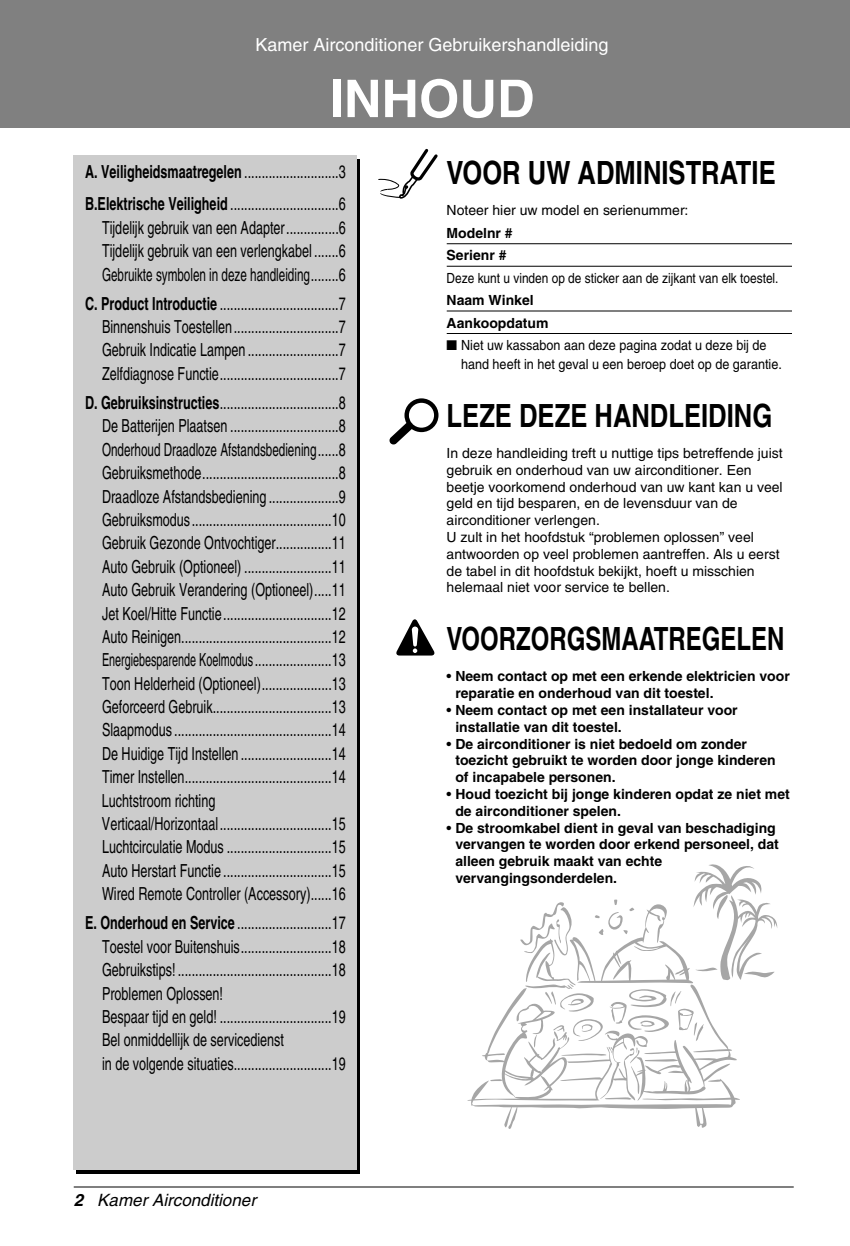
<style>
.page{position:relative;width:850px;height:1246px;background:#fff}
.page>*{position:absolute;margin:0;border:0;box-sizing:border-box;transform-origin:0 0}
.t1{font:700 52px "Helvetica";color:#fff}
.t2{font:700 32px "Helvetica";color:#000;scale:.8 1}
.t3{font:700 32px "Helvetica";color:#000;scale:.75 1}
.t4{font:18px/23.4px "Helvetica";color:#000;scale:.7 1}
.t5{font:18px "Helvetica";color:#fff}
.t6{font:italic 17px "Helvetica";color:#000}
.t7{font:700 14px/16.8px "Helvetica";color:#000}
.t8{font:14px/16.8px "Helvetica";color:#000}
.t9{font:14px/18.8px "Helvetica";color:#000;scale:.9 1}
.t10{font:14px "Helvetica";color:#000;scale:.85 1}
.s1{font-weight:700}
.s2{font-weight:400}
</style>
<div class="page">
<hr style="left:74px;top:1186px;width:720px;height:2px;background:#000">
<div style="left:0;top:0;width:850px;height:127px;background:#808080"></div>
<svg style="left:467px;top:864px;width:311px;height:265px"></svg>
<hr style="left:447px;top:243px;width:345px;height:1px;background:#000">
<hr style="left:447px;top:266px;width:345px;height:1px;background:#000">
<hr style="left:447px;top:311px;width:345px;height:1px;background:#000">
<hr style="left:447px;top:333px;width:345px;height:1px;background:#000">
<div style="left:74px;top:156px;width:283px;height:1014px;background:#ccc"></div>
<svg style="left:389px;top:398px;width:50px;height:47px"></svg>
<svg style="left:396px;top:619px;width:39px;height:37px"></svg>
<svg style="left:378px;top:148px;width:60px;height:51px"></svg>
<p class="t5" style="left:255px;top:38px;width:355px">Kamer Airconditioner Gebruikershandleiding</p>
<h1 class="t1" style="left:329px;top:80px;width:207px">INHOUD</h1>
<p class="t4" style="left:85px;top:158px;width:374px;line-height:31.8px"><span class="s1">A. Veiligheidsmaatregelen</span> ...........................3<br><span class="s1">B.Elektrische Veiligheid</span> ...............................6</p>
<p class="t4" style="left:102px;top:217px;width:350px;text-align:justify">Tijdelijk gebruik van een Adapter...............6<br>Tijdelijk gebruik van een verlengkabel .......6<br>Gebruikte symbolen in deze handleiding........6</p>
<p class="t4" style="left:102px;top:293px;width:350px;text-align:justify;text-indent:-17px"><span class="s1">C. Product Introductie</span> ..................................7<br>Binnenshuis Toestellen..............................7<br>Gebruik Indicatie Lampen ..........................7<br>Zelfdiagnose Functie..................................7</p>
<p class="t4" style="left:102px;top:393px;width:350px;text-indent:-17px"><span class="s1">D. Gebruiksinstructies</span>..................................8<br>De Batterijen Plaatsen ...............................8<br>Onderhoud Draadloze Afstandsbediening......8<br>Gebruiksmethode.......................................8<br>Draadloze Afstandsbediening ....................9<br>Gebruiksmodus........................................10<br>Gebruik Gezonde Ontvochtiger................11<br>Auto Gebruik (Optioneel) .........................11<br>Auto Gebruik Verandering (Optioneel).....11<br>Jet Koel/Hitte Functie...............................12<br>Auto Reinigen...........................................12<br>Energiebesparende Koelmodus ......................13<br>Toon Helderheid (Optioneel)....................13<br>Geforceerd Gebruik..................................13<br>Slaapmodus .............................................14<br>De Huidige Tijd Instellen ..........................14<br>Timer Instellen..........................................14<br>Luchtstroom richting Verticaal/Horizontaal................................15<br>Luchtcirculatie Modus ..............................15<br>Auto Herstart Functie ...............................15<br>Wired Remote Controller (Accessory)......16</p>
<p class="t4" style="left:102px;top:913px;width:350px;text-indent:-17px"><span class="s1">E. Onderhoud en Service</span> ...........................17<br>Toestel voor Buitenshuis..........................18<br>Gebruikstips! ............................................18<br>Problemen Oplossen!<br>Bespaar tijd en geld! ................................19<br>Bel onmiddellijk de servicedienst<br>in de volgende situaties............................19</p>
<p class="t6" style="left:74px;top:1194px;width:184px"><span class="s1">2</span> Kamer Airconditioner</p>
<h2 class="t2" style="left:447px;top:161px;width:413px">VOOR UW ADMINISTRATIE</h2>
<p class="t8" style="left:447px;top:203px;width:243px">Noteer hier uw model en serienummer:</p>
<p class="t7" style="left:447px;top:223px;width:68px;line-height:22.4px">Modelnr #<br>Serienr #</p>
<p class="t10" style="left:447px;top:273px;width:392px">Deze kunt u vinden op de sticker aan de zijkant van elk toestel.</p>
<p class="t7" style="left:447px;top:290px;width:103px;line-height:22.4px">Naam Winkel<br>Aankoopdatum</p>
<p class="t9" style="left:461px;top:337px;width:358px;text-indent:-14px">■ Niet uw kassabon aan deze pagina zodat u deze bij de hand heeft in het geval u een beroep doet op de garantie.</p>
<h2 class="t2" style="left:447px;top:404px;width:409px">LEZE DEZE HANDLEIDING</h2>
<p class="t8" style="left:447px;top:446px;width:338px">In deze handleiding treft u nuttige tips betreffende juist gebruik en onderhoud van uw airconditioner. Een beetje voorkomend onderhoud van uw kant kan u veel geld en tijd besparen, en de levensduur van de airconditioner verlengen.<br>U zult in het hoofdstuk “problemen oplossen” veel antwoorden op veel problemen aantreffen. Als u eerst de tabel in dit hoofdstuk bekijkt, hoeft u misschien helemaal niet voor service te bellen.</p>
<h2 class="t3" style="left:447px;top:627px;width:452px">VOORZORGSMAATREGELEN</h2>
<p class="t7" style="left:455px;top:669px;width:336px;text-indent:-9px"><span class="s2">•</span> Neem contact op met een erkende elektricien voor reparatie en onderhoud van dit toestel.</p>
<p class="t7" style="left:455px;top:703px;width:284px;text-indent:-9px"><span class="s2">•</span> Neem contact op met een installateur voor installatie van dit toestel.</p>
<p class="t7" style="left:455px;top:737px;width:322px;text-indent:-9px"><span class="s2">•</span> De airconditioner is niet bedoeld om zonder toezicht gebruikt te worden door jonge kinderen of incapabele personen.</p>
<p class="t7" style="left:455px;top:787px;width:336px;text-indent:-9px"><span class="s2">•</span> Houd toezicht bij jonge kinderen opdat ze niet met de airconditioner spelen.</p>
<p class="t7" style="left:455px;top:821px;width:325px;text-indent:-9px"><span class="s2">•</span> De stroomkabel dient in geval van beschadiging vervangen te worden door erkend personeel, dat alleen gebruik maakt van echte vervangingsonderdelen.</p>
</div>
